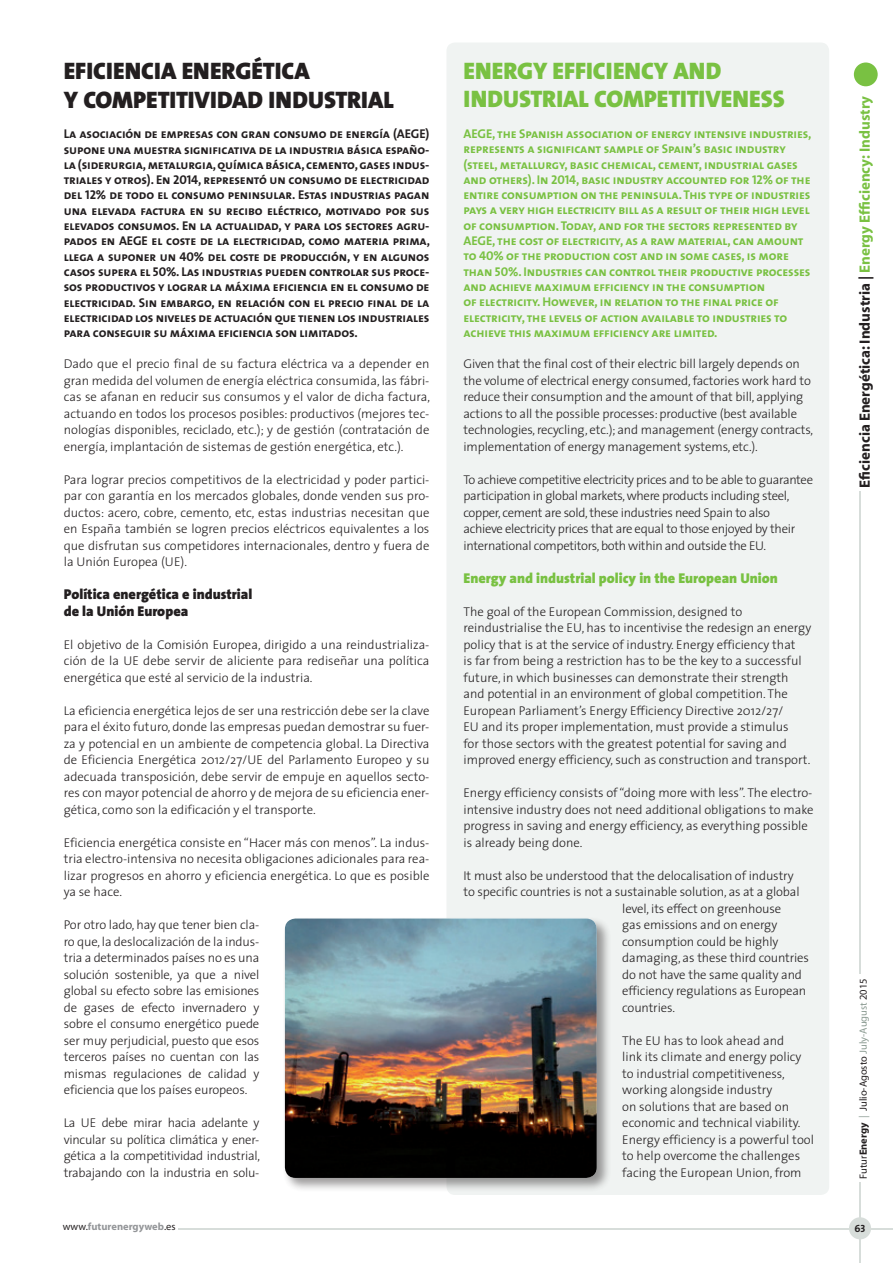
<style>
.page{position:relative;width:893px;height:1263px;background:#fff}
.page>*{position:absolute;margin:0;border:0;box-sizing:border-box;transform-origin:0 0}
.Titular_Grande{font:24px "The Sans Black Caps";color:#231f20}
.Titular_Grande-2{font:24px/28.5px "The Sans Black Caps";color:#79c142}
.t1{font:700 15px "Myriad";color:#231f20}
.Ladilli_texto_españo{font:900 14.25px "The Sans";color:#231f20}
.Ladillo_Texto{font:900 14.25px "The Sans";color:#79c142}
.Texto_ingles{font:300 12.75px/16.5px "The Sans";letter-spacing:-.01em;color:#231f20}
.Texto{font:300 12.75px/16.5px "The Sans";color:#231f20;text-align:justify}
.Titular_Grande-3{font:12.75px/15.3px "The Sans Bold Caps";letter-spacing:-.01em;color:#231f20;text-align:justify}
.Titular_Grande-4{font:12.75px/15.3px "The Sans Bold Caps";letter-spacing:-.01em;color:#79c142}
.t2{font:10.5px "Myriad";color:#231f20}
.t3{font:700 10.5px "Myriad";color:#939598}
.t4{font:10.5px "The Sans Bold Caps";color:#231f20}
.s1{font-weight:400;color:#231f20}
.s2{color:#79c142}
.s3{font-weight:700}
.s4{color:#8b9b92}
</style>
<div class="page">
<div style="left:446px;top:43px;width:383px;height:1152px;background:#f0f3f2;border-radius:9px"></div>
<div style="left:282px;top:916px;width:329px;height:276px;background:#231f20;opacity:.45"></div>
<img style="left:285px;top:918px;width:312px;height:260px">
<hr style="left:178px;top:1228px;width:715px;height:2px;background:#d7ddda">
<hr style="left:860px;top:1182px;width:1px;height:81px;background:#d7ddda">
<div style="left:849px;top:1217px;width:22px;height:22px;background:#d7ddda;border-radius:50%"></div>
<hr style="left:860px;top:491px;width:1px;height:483px;background:#d7ddda">
<div style="left:854px;top:63px;width:24px;height:23px;background:#79c142;border-radius:50%"></div>
<p class="Titular_Grande" style="left:64px;top:50px;width:248px">EFICIENCIA ENERGÉTICA</p>
<p class="Titular_Grande" style="left:64px;top:79px;width:331px">Y COMPETITIVIDAD INDUSTRIAL</p>
<p class="Titular_Grande-3" style="left:64px;top:126px;width:368px">La asociación de empresas con gran consumo de energía (AEGE) supone una muestra significativa de la industria básica españo&shy;la (siderurgia, metalurgia, química básica, cemento, gases indus&shy;triales y otros). En 2014, representó un consumo de electricidad del 12% de todo el consumo peninsular. Estas industrias pagan una elevada factura en su recibo eléctrico, motivado por sus elevados consumos. En la actualidad, y para los sectores agru&shy;pados en AEGE el coste de la electricidad, como materia prima, llega a suponer un 40% del coste de producción, y en algunos casos supera el 50%. Las industrias pueden controlar sus proce&shy;sos productivos y lograr la máxima eficiencia en el consumo de electricidad. Sin embargo, en relación con el precio final de la electricidad los niveles de actuación que tienen los industriales para conseguir su máxima eficiencia son limitados.</p>
<p class="Texto" style="left:64px;top:355px;width:368px">Dado que el precio final de su factura eléctrica va a depender en gran medida del volumen de energía eléctrica consumida, las fábri&shy;cas se afanan en reducir sus consumos y el valor de dicha factura, actuando en todos los procesos posibles: productivos (mejores tec&shy;nologías disponibles, reciclado, etc.); y de gestión (contratación de energía, implantación de sistemas de gestión energética, etc.).</p>
<p class="Texto" style="left:64px;top:471px;width:367px">Para lograr precios competitivos de la electricidad y poder partici&shy;par con garantía en los mercados globales, donde venden sus pro&shy;ductos: acero, cobre, cemento, etc, estas industrias necesitan que en España también se logren precios eléctricos equivalentes a los que disfrutan sus competidores internacionales, dentro y fuera de la Unión Europea (UE).</p>
<p class="Ladilli_texto_españo" style="left:64px;top:582px;width:190px">Política energética e industrial</p>
<p class="Ladilli_texto_españo" style="left:64px;top:599px;width:126px">de la Unión Europea</p>
<p class="Texto" style="left:64px;top:636px;width:367px">El objetivo de la Comisión Europea, dirigido a una reindustrializa&shy;ción de la UE debe servir de aliciente para rediseñar una política energética que esté al servicio de la industria.</p>
<p class="Texto" style="left:64px;top:702px;width:367px">La eficiencia energética lejos de ser una restricción debe ser la clave para el éxito futuro, donde las empresas puedan demostrar su fuer&shy;za y potencial en un ambiente de competencia global. La Directiva de Eficiencia Energética 2012/27/UE del Parlamento Europeo y su adecuada transposición, debe servir de empuje en aquellos secto&shy;res con mayor potencial de ahorro y de mejora de su eficiencia ener&shy;gética, como son la edificación y el transporte.</p>
<p class="Texto" style="left:64px;top:834px;width:367px">Eficiencia energética consiste en “Hacer más con menos”. La indus&shy;tria electro-intensiva no necesita obligaciones adicionales para rea&shy;lizar progresos en ahorro y eficiencia energética. Lo que es posible ya se hace.</p>
<p class="Texto" style="left:64px;top:916px;width:197px">Por otro lado, hay que tener bien cla&shy;ro que, la deslocalización de la indus&shy;tria a determinados países no es una solución sostenible, ya que a nivel global su efecto sobre las emisiones de gases de efecto invernadero y sobre el consumo energético puede ser muy perjudicial, puesto que esos terceros países no cuentan con las mismas regulaciones de calidad y eficiencia que los países europeos.</p>
<p class="Texto" style="left:64px;top:1114px;width:198px">La UE debe mirar hacia adelante y vincular su política climática y ener&shy;gética a la competitividad industrial, trabajando con la industria en solu-</p>
<p class="t3" style="left:63px;top:1220px;width:114px"><span class="s1">www.</span>futurenergyweb<span class="s1">.es</span></p>
<p class="Titular_Grande-2" style="left:463px;top:56px;width:323px">ENERGY EFFICIENCY AND<br>INDUSTRIAL COMPETITIVENESS</p>
<p class="Titular_Grande-4" style="left:463px;top:126px;width:350px">AEGE, the Spanish association of energy intensive industries, represents a significant sample of Spain’s basic industry (steel, metallurgy, basic chemical, cement, industrial gases and others). In 2014, basic industry accounted for 12% of the entire consumption on the peninsula. This type of industries pays a very high electricity bill as a result of their high level of consumption. Today, and for the sectors represented by AEGE, the cost of electricity, as a raw material, can amount to 40% of the production cost and in some cases, is more than 50%. Industries can control their productive processes and achieve maximum efficiency in the consumption<br>of electricity. However, in relation to the final price of electricity, the levels of action available to industries to achieve this maximum efficiency are limited.</p>
<p class="Texto_ingles" style="left:463px;top:355px;width:351px">Given that the final cost of their electric bill largely depends on the volume of electrical energy consumed, factories work hard to reduce their consumption and the amount of that bill, applying actions to all the possible processes: productive (best available technologies, recycling, etc.); and management (energy contracts, implementation of energy management systems, etc.).</p>
<p class="Texto_ingles" style="left:463px;top:471px;width:351px">To achieve competitive electricity prices and to be able to guarantee participation in global markets, where products including steel, copper, cement are sold, these industries need Spain to also<br>achieve electricity prices that are equal to those enjoyed by their international competitors, both within and outside the EU.</p>
<p class="Ladillo_Texto" style="left:463px;top:566px;width:316px">Energy and industrial policy in the European Union</p>
<p class="Texto_ingles" style="left:463px;top:603px;width:349px">The goal of the European Commission, designed to reindustrialise the EU, has to incentivise the redesign an energy policy that is at the service of industry. Energy efficiency that<br>is far from being a restriction has to be the key to a successful future, in which businesses can demonstrate their strength and potential in an environment of global competition. The European Parliament’s Energy Efficiency Directive 2012/27/<br>EU and its proper implementation, must provide a stimulus<br>for those sectors with the greatest potential for saving and improved energy efficiency, such as construction and transport.</p>
<p class="Texto_ingles" style="left:463px;top:784px;width:352px">Energy efficiency consists of “doing more with less”. The electro&shy;intensive industry does not need additional obligations to make progress in saving and energy efficiency, as everything possible is already being done.</p>
<p class="Texto_ingles" style="left:463px;top:867px;width:332px">It must also be understood that the delocalisation of industry</p>
<p class="Texto_ingles" style="left:463px;top:883px;width:338px">to specific countries is not a sustainable solution, as at a global</p>
<p class="Texto_ingles" style="left:622px;top:900px;width:161px">level, its effect on greenhouse</p>
<p class="Texto_ingles" style="left:622px;top:916px;width:157px">gas emissions and on energy</p>
<p class="Texto_ingles" style="left:622px;top:933px;width:158px">consumption could be highly</p>
<p class="Texto_ingles" style="left:622px;top:949px;width:188px">damaging, as these third countries</p>
<p class="Texto_ingles" style="left:622px;top:966px;width:181px">do not have the same quality and</p>
<p class="Texto_ingles" style="left:622px;top:982px;width:185px">efficiency regulations as European</p>
<p class="Texto_ingles" style="left:622px;top:999px;width:54px">countries.</p>
<p class="Texto_ingles" style="left:622px;top:1032px;width:193px">The EU has to look ahead and<br>link its climate and energy policy to industrial competitiveness, working alongside industry<br>on solutions that are based on economic and technical viability.<br>Energy efficiency is a powerful tool to help overcome the challenges facing the European Union, from</p>
<p class="t1" style="left:857px;top:488px;width:393px;rotate:-90deg">Eficiencia Energética: Industria | <span class="s2">Energy Efficiency: Industry</span></p>
<p class="t2" style="left:858px;top:1178px;width:202px;rotate:-90deg">Futur<span class="s3">Energy</span> <span class="s4">|</span> Julio-Agosto <span class="s4">July-August</span> 2015</p>
<p class="t4" style="left:854px;top:1219px;width:13px">63</p>
</div>
